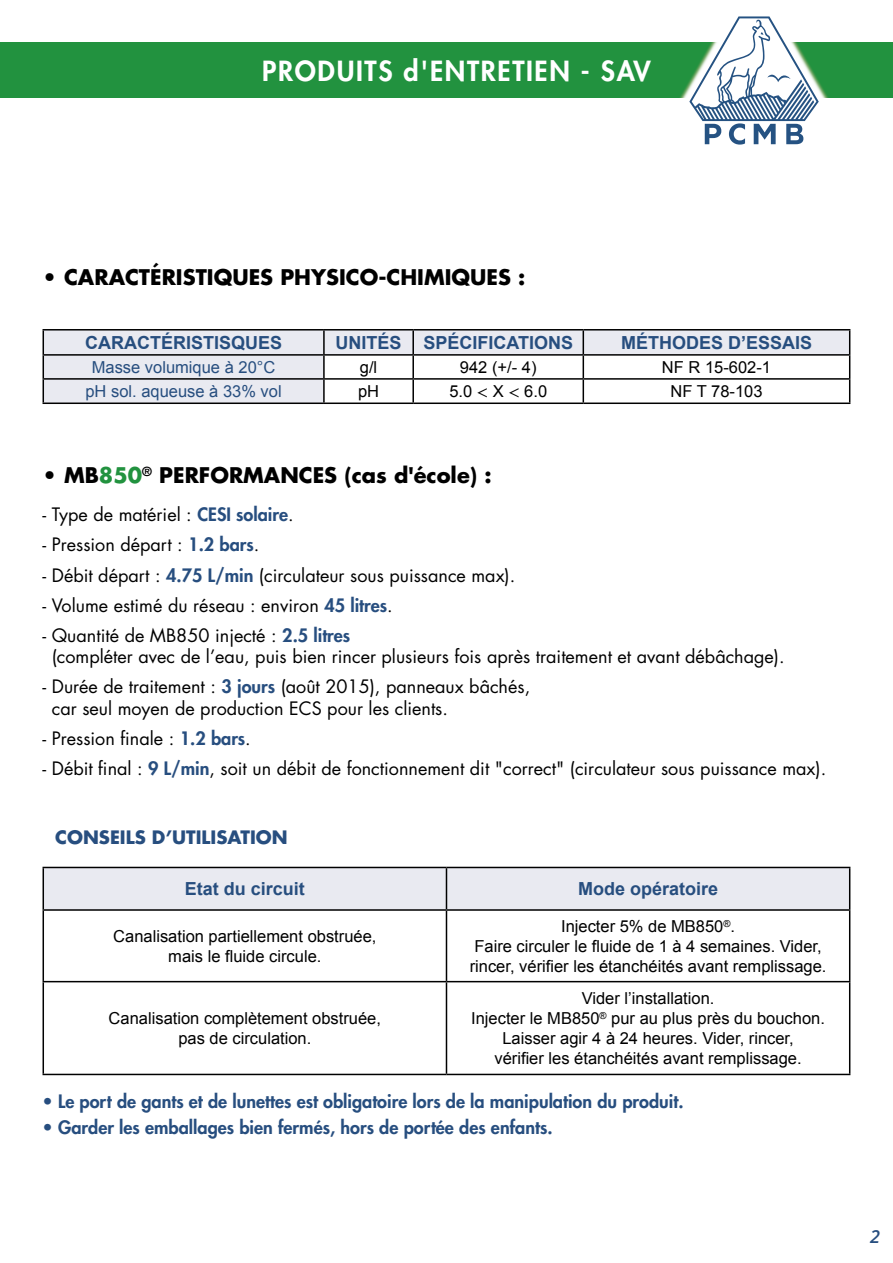
<style>
.page{position:relative;width:893px;height:1263px;background:#fff}
.page>*{position:absolute;margin:0;border:0;box-sizing:border-box;transform-origin:0 0}
.t1{font:800 27px "Futura";letter-spacing:.06em;color:#fff}
.t2{font:700 21px "Futura";color:#000}
.t3{font:18px/21.6px "Futura";color:#000}
.t4{font:800 18px "Futura";color:#274e7f}
.t5{font:700 18px "Arial";color:#274e7f}
.t6{font:700 18px "Futura";color:#274e7f}
.t7{font:italic 600 18px "Open Sans";color:#274e7f}
.t8{font:16.5px/19.8px "Arial";color:#000;text-align:center}
.t9{font:16.5px "Arial";color:#274e7f}
.s1{font-family:"STIX General"}
.s2{color:#22923f}
.s3{font-weight:800;color:#274e7f}
</style>
<div class="page">
<div style="left:0;top:43px;width:893px;height:55px;background:#22923f"></div>
<img style="left:680px;top:82px;width:148px;height:16px">
<svg style="left:689px;top:16px;width:130px;height:129px"></svg>
<svg style="left:44px;top:330px;width:805px;height:72px;fill:#e9eaf1"></svg>
<hr style="left:43px;top:329px;width:281px;height:1px;background:#000">
<hr style="left:324px;top:329px;width:89px;height:1px;background:#000">
<hr style="left:323px;top:330px;width:2px;height:24px;background:#000">
<hr style="left:413px;top:329px;width:170px;height:1px;background:#000">
<hr style="left:412px;top:330px;width:2px;height:24px;background:#000">
<hr style="left:583px;top:329px;width:267px;height:1px;background:#000">
<hr style="left:43px;top:354px;width:281px;height:2px;background:#000">
<hr style="left:324px;top:354px;width:89px;height:2px;background:#000">
<hr style="left:323px;top:356px;width:2px;height:22px;background:#000">
<hr style="left:413px;top:354px;width:170px;height:2px;background:#000">
<hr style="left:412px;top:356px;width:2px;height:22px;background:#000">
<hr style="left:583px;top:354px;width:267px;height:2px;background:#000">
<hr style="left:43px;top:378px;width:281px;height:2px;background:#000">
<svg style="left:43px;top:330px;width:1px;height:72px"></svg>
<hr style="left:324px;top:378px;width:89px;height:2px;background:#000">
<hr style="left:323px;top:380px;width:2px;height:22px;background:#000">
<hr style="left:413px;top:378px;width:170px;height:2px;background:#000">
<hr style="left:412px;top:380px;width:2px;height:22px;background:#000">
<hr style="left:583px;top:378px;width:267px;height:2px;background:#000">
<svg style="left:583px;top:330px;width:1px;height:72px"></svg>
<svg style="left:849px;top:330px;width:1px;height:72px"></svg>
<hr style="left:43px;top:402px;width:281px;height:2px;background:#000">
<hr style="left:324px;top:402px;width:89px;height:2px;background:#000">
<hr style="left:413px;top:402px;width:170px;height:2px;background:#000">
<hr style="left:583px;top:402px;width:267px;height:2px;background:#000">
<div style="left:44px;top:868px;width:805px;height:41px;background:#e9eaf1"></div>
<hr style="left:43px;top:867px;width:403px;height:1px;background:#000">
<hr style="left:43px;top:868px;width:1px;height:41px;background:#000">
<hr style="left:446px;top:867px;width:404px;height:1px;background:#000">
<hr style="left:446px;top:868px;width:1px;height:41px;background:#000">
<hr style="left:849px;top:868px;width:1px;height:41px;background:#000">
<hr style="left:43px;top:909px;width:403px;height:2px;background:#000">
<hr style="left:43px;top:911px;width:1px;height:70px;background:#000">
<hr style="left:446px;top:909px;width:404px;height:2px;background:#000">
<hr style="left:446px;top:911px;width:1px;height:70px;background:#000">
<hr style="left:849px;top:911px;width:1px;height:70px;background:#000">
<hr style="left:43px;top:981px;width:403px;height:1px;background:#000">
<hr style="left:43px;top:982px;width:1px;height:92px;background:#000">
<hr style="left:446px;top:981px;width:404px;height:1px;background:#000">
<hr style="left:446px;top:982px;width:1px;height:92px;background:#000">
<hr style="left:849px;top:982px;width:1px;height:92px;background:#000">
<hr style="left:43px;top:1074px;width:403px;height:1px;background:#000">
<hr style="left:446px;top:1074px;width:404px;height:1px;background:#000">
<h1 class="t1" style="left:262px;top:53px;width:390px">PRODUITS d'ENTRETIEN - SAV</h1>
<p class="t2" style="left:43px;top:262px;width:484px">• CARACTÉRISTIQUES PHYSICO-CHIMIQUES :</p>
<p class="t5" style="left:85px;top:331px;width:199px">CARACTÉRISTISQUES</p>
<p class="t5" style="left:336px;top:331px;width:239px">UNITÉS SPÉCIFICATIONS</p>
<p class="t5" style="left:621px;top:331px;width:193px">MÉTHODES D’ESSAIS</p>
<p class="t9" style="left:92px;top:356px;width:185px">Masse volumique à 20°C</p>
<p class="t8" style="left:360px;top:357px;width:19px">g/l</p>
<p class="t8" style="left:460px;top:357px;width:78px">942 (+/- 4)</p>
<p class="t8" style="left:662px;top:357px;width:111px">NF R 15-602-1</p>
<p class="t9" style="left:85px;top:380px;width:198px">pH sol. aqueuse à 33% vol</p>
<p class="t8" style="left:358px;top:382px;width:23px">pH</p>
<p class="t8" style="left:449px;top:382px;width:99px">5.0 <span class="s1">&lt;</span> X <span class="s1">&lt;</span> 6.0</p>
<p class="t8" style="left:670px;top:382px;width:94px">NF T 78-103</p>
<p class="t2" style="left:43px;top:460px;width:451px">• MB<span class="s2">850</span><sup>®</sup> PERFORMANCES (cas d'école) :</p>
<p class="t3" style="left:43px;top:504px;width:253px">- Type de matériel : <span class="s3">CESI solaire</span>.</p>
<p class="t3" style="left:43px;top:534px;width:218px">- Pression départ : <span class="s3">1.2 bars</span>.</p>
<p class="t3" style="left:43px;top:564px;width:474px">- Débit départ : <span class="s3">4.75 L/min</span> (circulateur sous puissance max).</p>
<p class="t3" style="left:43px;top:594px;width:352px">- Volume estimé du réseau : environ <span class="s3">45 litres</span>.</p>
<p class="t3" style="left:52px;top:624px;width:734px;text-indent:-9px">- Quantité de MB850 injecté : <span class="s3">2.5 litres<br></span>(compléter avec de l’eau, puis bien rincer plusieurs fois après traitement et avant débâchage).</p>
<p class="t3" style="left:52px;top:676px;width:480px;text-indent:-9px">- Durée de traitement : <span class="s3">3 jours</span> (août 2015), panneaux bâchés, car seul moyen de production ECS pour les clients.</p>
<p class="t3" style="left:43px;top:727px;width:210px">- Pression finale : <span class="s3">1.2 bars</span>.</p>
<p class="t3" style="left:43px;top:758px;width:785px">- Débit final : <span class="s3">9 L/min</span>, soit un débit de fonctionnement dit "correct" (circulateur sous puissance max).</p>
<p class="t6" style="left:55px;top:824px;width:234px">CONSEILS D’UTILISATION</p>
<p class="t5" style="left:185px;top:877px;width:122px">Etat du circuit</p>
<p class="t5" style="left:578px;top:877px;width:142px">Mode opératoire</p>
<p class="t8" style="left:113px;top:926px;width:265px">Canalisation partiellement obstruée, mais le fluide circule.</p>
<p class="t8" style="left:470px;top:916px;width:358px">Injecter 5% de MB850<sup>®</sup>.<br>Faire circuler le fluide de 1 à 4 semaines. Vider, rincer, vérifier les étanchéités avant remplissage.</p>
<p class="t8" style="left:109px;top:1009px;width:274px">Canalisation complètement obstruée, pas de circulation.</p>
<p class="t8" style="left:471px;top:989px;width:355px">Vider l’installation.<br>Injecter le MB850<sup>®</sup> pur au plus près du bouchon.<br>Laisser agir 4 à 24 heures. Vider, rincer,<br>vérifier les étanchéités avant remplissage.</p>
<p class="t4" style="left:43px;top:1089px;width:642px">• Le port de gants et de lunettes est obligatoire lors de la manipulation du produit.</p>
<p class="t4" style="left:43px;top:1115px;width:512px">• Garder les emballages bien fermés, hors de portée des enfants.</p>
<p class="t7" style="left:870px;top:1224px;width:11px">2</p>
</div>
